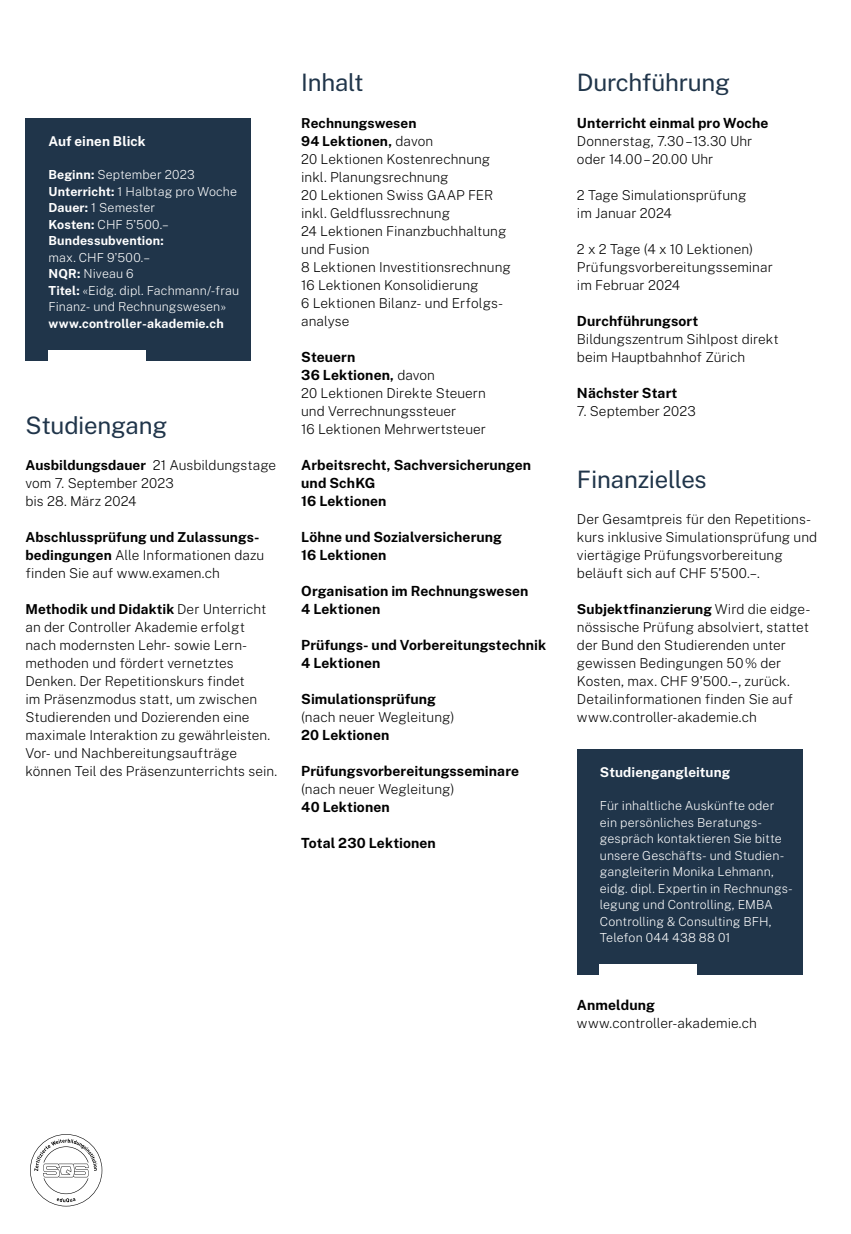
<style>
.page{position:relative;width:851px;height:1234px;background:#fff}
.page>*{position:absolute;margin:0;border:0;box-sizing:border-box;transform-origin:0 0}
.t1{font:24px "Public Sans";letter-spacing:-.01em;color:#20354a}
.t2{font:700 13.95px/18px "Public Sans";letter-spacing:.01em;color:#000}
.t3{font:200 13.65px/18px "Public Sans";letter-spacing:.005em;color:#000}
.t4{font:700 13.5px "Public Sans";letter-spacing:.005em;color:#fff}
.t5{font:200 12.45px/16.5px "Public Sans";letter-spacing:.005em;color:#fff}
.t6{font:700 12.45px/16.5px "Public Sans";letter-spacing:.01em;color:#fff}
.s1{font-weight:200}
.s2{font-weight:700}
.s3{font-size:13.65px}
.s4{font-weight:200;font-size:13.65px}
</style>
<div class="page">
<div style="left:26px;top:118px;width:225px;height:242px;background:#20354a"></div>
<div style="left:48px;top:350px;width:97px;height:11px;background:#fff"></div>
<div style="left:577px;top:748px;width:225px;height:226px;background:#20354a"></div>
<div style="left:600px;top:964px;width:96px;height:10px;background:#fff"></div>
<svg style="left:30px;top:1134px;width:72px;height:72px"></svg>
<p class="t4" style="left:48px;top:131px;width:99px">Auf einen Blick</p>
<p class="t6" style="left:48px;top:166px;width:190px">Beginn: <span class="s1">September 2023<br></span>Unterricht: <span class="s1">1 Halbtag pro Woche<br></span>Dauer: <span class="s1">1 Semester<br></span>Kosten: <span class="s1">CHF 5ʼ500.–<br></span>Bundessubvention:</p>
<p class="t5" style="left:48px;top:248px;width:192px">max. CHF 9ʼ500.–<br><span class="s2">NQR:</span> Niveau 6<br><span class="s2">Titel:</span> «Eidg. dipl. Fachmann/-frau<br>Finanz- und Rechnungswesen»</p>
<p class="t6" style="left:48px;top:314px;width:177px">www.controller-akademie.ch</p>
<h1 class="t1" style="left:26px;top:407px;width:143px">Studiengang</h1>
<p class="t3" style="left:26px;top:455px;width:252px"><span class="s2">Ausbildungsdauer</span> 21 Ausbildungstage vom 7. September 2023<br>bis 28. März 2024</p>
<p class="t3" style="left:26px;top:527px;width:240px"><span class="s2">Abschlussprüfung und Zulassungs&shy;bedingungen</span> Alle Informationen dazu finden Sie auf www.examen.ch</p>
<p class="t3" style="left:26px;top:599px;width:253px"><span class="s2">Methodik und Didaktik</span> Der Unterricht an der Controller Akademie erfolgt nach modernsten Lehr- sowie Lern&shy;methoden und fördert vernetztes Denken. Der Repetitionskurs findet<br>im Präsenzmodus statt, um zwischen Studierenden und Dozierenden eine maximale Interaktion zu gewährleisten.<br>Vor- und Nachbereitungsaufträge können Teil des Präsenzunterrichts sein.</p>
<h1 class="t1" style="left:301px;top:65px;width:64px">Inhalt</h1>
<p class="t3" style="left:301px;top:113px;width:211px"><span class="s2">Rechnungswesen<br>94 Lektionen,</span> davon<br>20 Lektionen Kostenrechnung inkl. Planungsrechnung<br>20 Lektionen Swiss GAAP FER inkl. Geldflussrechnung<br>24 Lektionen Finanzbuchhaltung und Fusion<br>8 Lektionen Investitionsrechnung<br>16 Lektionen Konsolidierung<br>6 Lektionen Bilanz- und Erfolgs&shy;analyse</p>
<p class="t2" style="left:301px;top:347px;width:135px">Steuern<br>36 Lektionen<span class="s3">,</span> <span class="s4">davon</span></p>
<p class="t3" style="left:301px;top:383px;width:186px">20 Lektionen Direkte Steuern und Verrechnungssteuer<br>16 Lektionen Mehrwertsteuer</p>
<p class="t2" style="left:301px;top:455px;width:231px">Arbeitsrecht, Sachversicherungen und SchKG<br>16 Lektionen</p>
<p class="t2" style="left:301px;top:527px;width:202px">Löhne und Sozialversicherung<br>16 Lektionen</p>
<p class="t2" style="left:301px;top:581px;width:228px">Organisation im Rechnungswesen<br>4 Lektionen</p>
<p class="t2" style="left:301px;top:635px;width:246px">Prüfungs- und Vorbereitungstechnik<br>4 Lektionen</p>
<p class="t2" style="left:301px;top:689px;width:136px">Simulationsprüfung</p>
<p class="t3" style="left:301px;top:707px;width:155px">(nach neuer Wegleitung)</p>
<p class="t2" style="left:301px;top:725px;width:90px">20 Lektionen</p>
<p class="t2" style="left:301px;top:761px;width:219px">Prüfungsvorbereitungsseminare</p>
<p class="t3" style="left:301px;top:779px;width:155px">(nach neuer Wegleitung)</p>
<p class="t2" style="left:301px;top:797px;width:90px">40 Lektionen</p>
<p class="t2" style="left:301px;top:833px;width:136px">Total 230 Lektionen</p>
<h1 class="t1" style="left:577px;top:65px;width:154px">Durchführung</h1>
<p class="t2" style="left:577px;top:113px;width:193px">Unterricht einmal pro Woche</p>
<p class="t3" style="left:577px;top:131px;width:177px">Donnerstag, 7.30–13.30 Uhr oder 14.00–20.00 Uhr</p>
<p class="t3" style="left:577px;top:185px;width:171px">2 Tage Simulationsprüfung im Januar 2024</p>
<p class="t3" style="left:577px;top:239px;width:197px">2 x 2 Tage (4 x 10 Lektionen)<br>Prüfungsvorbereitungsseminar im Februar 2024</p>
<p class="t2" style="left:577px;top:311px;width:123px">Durchführungsort</p>
<p class="t3" style="left:577px;top:329px;width:203px">Bildungszentrum Sihlpost direkt beim Hauptbahnhof Zürich</p>
<p class="t2" style="left:577px;top:383px;width:102px">Nächster Start</p>
<p class="t3" style="left:577px;top:401px;width:120px">7. September 2023</p>
<h1 class="t1" style="left:577px;top:461px;width:131px">Finanzielles</h1>
<p class="t3" style="left:577px;top:509px;width:242px">Der Gesamtpreis für den Repetitions&shy;kurs inklusive Simulationsprüfung und viertägige Prüfungsvorbereitung beläuft sich auf CHF 5’500.–.</p>
<p class="t3" style="left:577px;top:599px;width:235px"><span class="s2">Subjektfinanzierung</span> Wird die eidge&shy;nössische Prüfung absolviert, stattet der Bund den Studierenden unter gewissen Bedingungen 50% der Kosten, max. CHF 9’500.–, zurück.<br>Detailinformationen finden Sie auf www.controller-akademie.ch</p>
<p class="t4" style="left:600px;top:762px;width:132px">Studiengangleitung</p>
<p class="t5" style="left:600px;top:796px;width:194px">Für inhaltliche Auskünfte oder ein persönliches Beratungs&shy;gespräch kontaktieren Sie bitte unsere Geschäfts- und Studien&shy;gangleiterin Monika Lehmann, eidg. dipl. Expertin in Rechnungs&shy;legung und Controlling, EMBA<br>Controlling &amp; Consulting BFH,<br>Telefon 044 438 88 01</p>
<p class="t2" style="left:577px;top:995px;width:79px">Anmeldung</p>
<p class="t3" style="left:577px;top:1013px;width:181px">www.controller-akademie.ch</p>
</div>
